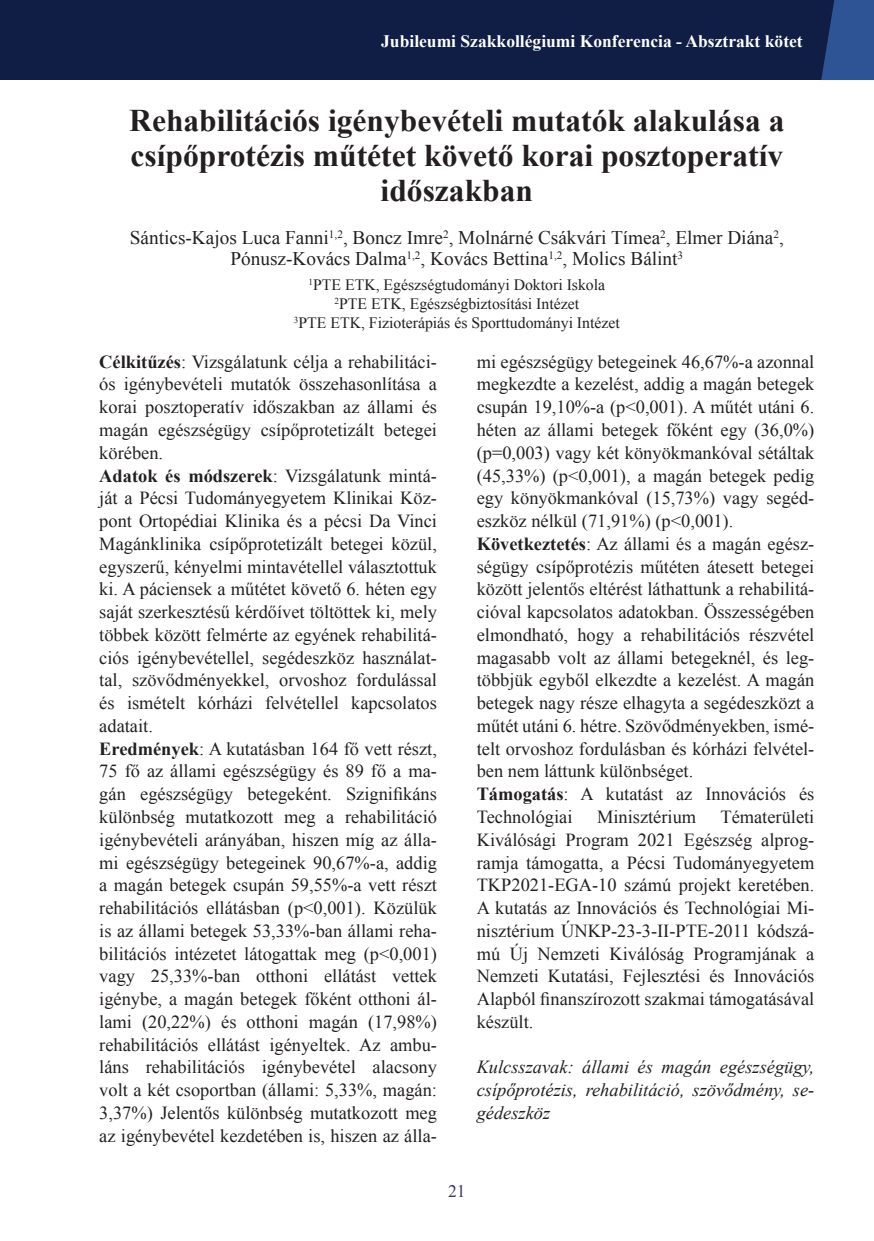
<style>
.page{position:relative;width:874px;height:1241px;background:#fff}
.page>*{position:absolute;margin:0;border:0;box-sizing:border-box;transform-origin:0 0}
.cimsor-3{font:700 31.5px/35px "Times New Roman";color:#231f20;text-align:center}
.cimsor-3-2{font:19.25px "Times New Roman";color:#231f20}
.cimsor-3-3{font:18.38px/22.8px "Times New Roman";color:#231f20;text-align:justify}
.cimsor-3-4{font:italic 18.38px/22.8px "Times New Roman";color:#231f20;text-align:justify}
.t1{font:700 17.5px "Times New Roman";color:#fff}
.t2{font:17.5px "Times New Roman";color:#3e3365}
.cimsor-3-5{font:15.75px "Times New Roman";color:#231f20}
.s1{font-weight:700}
</style>
<div class="page">
<hr style="left:0;top:0;width:1px;height:81px;background:#101d45">
<div style="left:0;top:0;width:873px;height:80px;background:#101d45"></div>
<svg style="left:821px;top:0;width:52px;height:80px;background:#2a4c8b"></svg>
<p class="t1" style="left:381px;top:29px;width:423px">Jubileumi Szakkollégiumi Konferencia - Absztrakt kötet</p>
<p class="cimsor-3" style="left:129px;top:102px;width:656px">Rehabilitációs igénybevételi mutatók alakulása a csípőprotézis műtétet követő korai posztoperatív időszakban</p>
<p class="cimsor-3-2" style="left:130px;top:225px;width:655px">Sántics-Kajos Luca Fanni<sup>1,2</sup>, Boncz Imre<sup>2</sup>, Molnárné Csákvári Tímea<sup>2</sup>, Elmer Diána<sup>2</sup>,</p>
<p class="cimsor-3-2" style="left:230px;top:246px;width:454px">Pónusz-Kovács Dalma<sup>1,2</sup>, Kovács Bettina<sup>1,2</sup>, Molics Bálint<sup>3</sup></p>
<p class="cimsor-3-5" style="left:308px;top:274px;width:298px"><sup>1</sup>PTE ETK, Egészségtudományi Doktori Iskola</p>
<p class="cimsor-3-5" style="left:334px;top:293px;width:246px"><sup>2</sup>PTE ETK, Egészségbiztosítási Intézet</p>
<p class="cimsor-3-5" style="left:294px;top:312px;width:327px"><sup>3</sup>PTE ETK, Fizioterápiás és Sporttudományi Intézet</p>
<p class="cimsor-3-3" style="left:99px;top:350px;width:339px"><span class="s1">Célkitűzés</span>: Vizsgálatunk célja a rehabilitáci&shy;ós igénybevételi mutatók összehasonlítása a korai posztoperatív időszakban az állami és magán egészségügy csípőprotetizált betegei körében.</p>
<p class="cimsor-3-3" style="left:99px;top:463px;width:339px"><span class="s1">Adatok és módszerek</span>: Vizsgálatunk mintá&shy;ját a Pécsi Tudományegyetem Klinikai Köz&shy;pont Ortopédiai Klinika és a pécsi Da Vinci Magánklinika csípőprotetizált betegei közül, egyszerű, kényelmi mintavétellel választottuk ki. A páciensek a műtétet követő 6. héten egy saját szerkesztésű kérdőívet töltöttek ki, mely többek között felmérte az egyének rehabilitá&shy;ciós igénybevétellel, segédeszköz használat&shy;tal, szövődményekkel, orvoshoz fordulással és ismételt kórházi felvétellel kapcsolatos adatait.</p>
<p class="cimsor-3-3" style="left:99px;top:736px;width:339px"><span class="s1">Eredmények</span>: A kutatásban 164 fő vett részt, 75 fő az állami egészségügy és 89 fő a ma&shy;gán egészségügy betegeként. Szignifikáns különbség mutatkozott meg a rehabilitáció igénybevételi arányában, hiszen míg az álla&shy;mi egészségügy betegeinek 90,67%-a, addig a magán betegek csupán 59,55%-a vett részt rehabilitációs ellátásban (p&lt;0,001). Közülük is az állami betegek 53,33%-ban állami reha&shy;bilitációs intézetet látogattak meg (p&lt;0,001) vagy 25,33%-ban otthoni ellátást vettek igénybe, a magán betegek főként otthoni ál&shy;lami (20,22%) és otthoni magán (17,98%) rehabilitációs ellátást igényeltek. Az ambu&shy;láns rehabilitációs igénybevétel alacsony volt a két csoportban (állami: 5,33%, magán:<br>3,37%) Jelentős különbség mutatkozott meg az igénybevétel kezdetében is, hiszen az álla-</p>
<p class="cimsor-3-3" style="left:476px;top:350px;width:339px">mi egészségügy betegeinek 46,67%-a azonnal megkezdte a kezelést, addig a magán betegek csupán 19,10%-a (p&lt;0,001). A műtét utáni 6. héten az állami betegek főként egy (36,0%) (p=0,003) vagy két könyökmankóval sétáltak (45,33%) (p&lt;0,001), a magán betegek pedig egy könyökmankóval (15,73%) vagy segéd&shy;eszköz nélkül (71,91%) (p&lt;0,001).</p>
<p class="cimsor-3-3" style="left:476px;top:532px;width:339px"><span class="s1">Következtetés</span>: Az állami és a magán egész&shy;ségügy csípőprotézis műtéten átesett betegei között jelentős eltérést láthattunk a rehabilitá&shy;cióval kapcsolatos adatokban. Összességében elmondható, hogy a rehabilitációs részvétel magasabb volt az állami betegeknél, és leg&shy;többjük egyből elkezdte a kezelést. A magán betegek nagy része elhagyta a segédeszközt a műtét utáni 6. hétre. Szövődményekben, ismé&shy;telt orvoshoz fordulásban és kórházi felvétel&shy;ben nem láttunk különbséget.</p>
<p class="cimsor-3-3" style="left:476px;top:782px;width:339px"><span class="s1">Támogatás</span>: A kutatást az Innovációs és<br>Technológiai</p>
<p class="cimsor-3-3" style="left:476px;top:805px;width:339px;text-indent:243px">Tématerületi Kiválósági Program 2021 Egészség alprog&shy;ramja támogatta, a Pécsi Tudományegyetem TKP2021-EGA-10 számú projekt keretében.<br>A kutatás az Innovációs és Technológiai Mi&shy;nisztérium ÚNKP-23-3-II-PTE-2011 kódszá&shy;mú Új Nemzeti Kiválóság Programjának a Nemzeti Kutatási, Fejlesztési és Innovációs Alapból finanszírozott szakmai támogatásával készült.</p>
<p class="cimsor-3-4" style="left:476px;top:1055px;width:339px">Kulcsszavak: állami és magán egészségügy, csípőprotézis, rehabilitáció, szövődmény, se&shy;gédeszköz</p>
<p class="cimsor-3-3" style="left:596px;top:805px;width:101px">Minisztérium</p>
<p class="t2" style="left:448px;top:1178px;width:19px">21</p>
</div>
